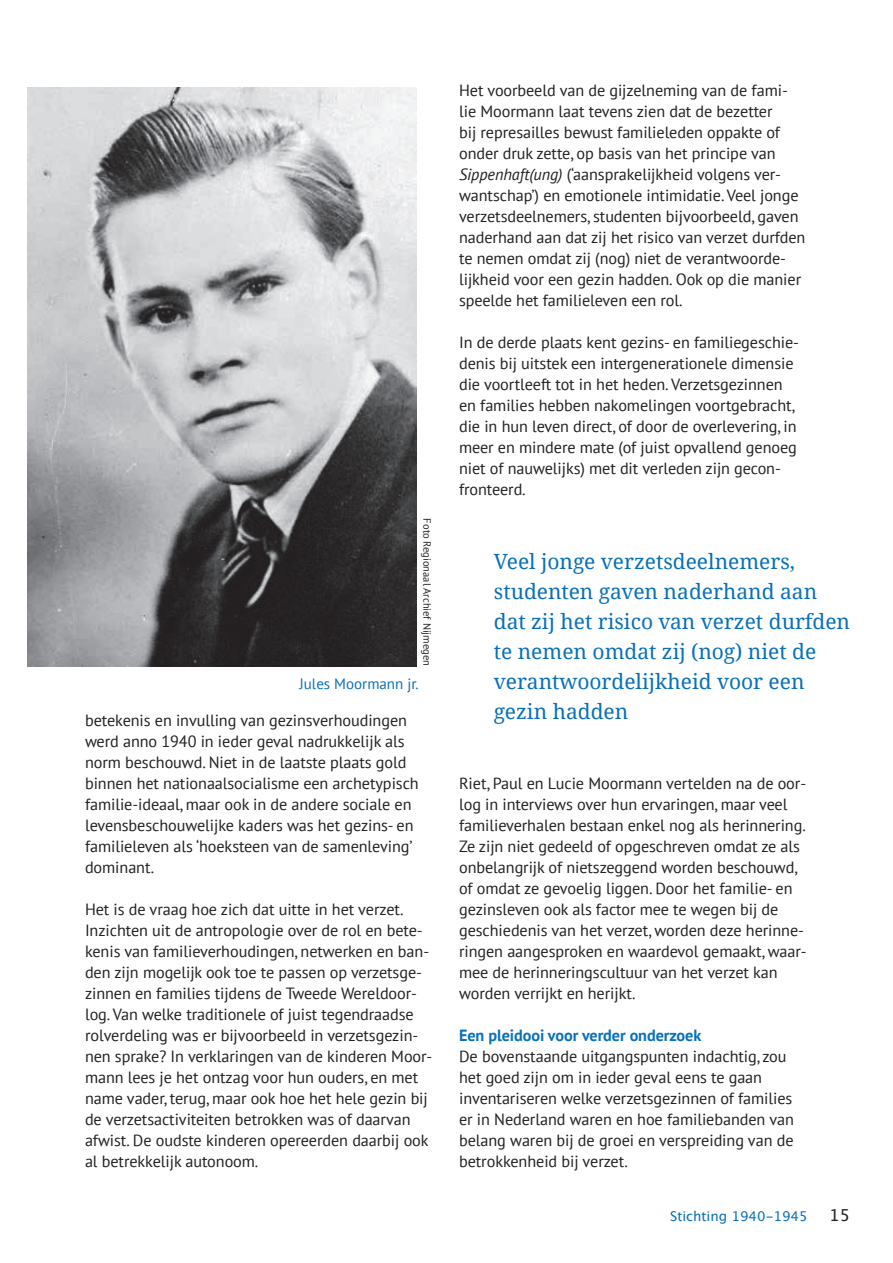
<style>
.page{position:relative;width:893px;height:1263px;background:#fff}
.page>*{position:absolute;margin:0;border:0;box-sizing:border-box;transform-origin:0 0}
.t1{font:21px/30px "Droid Serif";color:#0970b9}
.t2{font:16.5px "Lucida Grande";color:#231f20}
.t3{font:16.2px/21px "PT Sans";letter-spacing:-.005em;color:#231f20}
.t4{font:700 16.2px "PT Sans";letter-spacing:-.005em;color:#0970b9}
.t5{font:15px "PT Sans";color:#0970b9}
.t6{font:13.5px "Lucida Grande";color:#0970b9}
.t7{font:10.5px "PT Sans";color:#231f20}
.s1{font-style:italic}
</style>
<div class="page">
<img style="left:28px;top:88px;width:389px;height:579px">
<p class="t7" style="left:433px;top:518px;width:149px;rotate:90deg">Foto Regionaal Archief Nijmegen</p>
<p class="t5" style="left:299px;top:675px;width:121px">Jules Moormann jr.</p>
<p class="t3" style="left:85px;top:710px;width:335px">betekenis en invulling van gezinsverhoudingen werd anno 1940 in ieder geval nadrukkelijk als norm beschouwd. Niet in de laatste plaats gold binnen het nationaalsocialisme een archetypisch familie-ideaal, maar ook in de andere sociale en levensbeschouwelijke kaders was het gezins- en familieleven als ‘hoeksteen van de samenleving’ dominant.</p>
<p class="t3" style="left:85px;top:899px;width:349px">Het is de vraag hoe zich dat uitte in het verzet.<br>Inzichten uit de antropologie over de rol en bete&shy;kenis van familieverhoudingen, netwerken en ban&shy;den zijn mogelijk ook toe te passen op verzetsge&shy;zinnen en families tijdens de Tweede Wereldoor&shy;log. Van welke traditionele of juist tegendraadse rolverdeling was er bijvoorbeeld in verzetsgezin&shy;nen sprake? In verklaringen van de kinderen Moor&shy;mann lees je het ontzag voor hun ouders, en met name vader, terug, maar ook hoe het hele gezin bij de verzetsactiviteiten betrokken was of daarvan afwist. De oudste kinderen opereerden daarbij ook al betrekkelijk autonoom.</p>
<p class="t3" style="left:459px;top:81px;width:348px">Het voorbeeld van de gijzelneming van de fami&shy;lie Moormann laat tevens zien dat de bezetter<br>bij represailles bewust familieleden oppakte of onder druk zette, op basis van het principe van <span class="s1">Sippenhaft(ung)</span> (‘aansprakelijkheid volgens ver&shy;wantschap’) en emotionele intimidatie. Veel jonge verzetsdeelnemers, studenten bijvoorbeeld, gaven naderhand aan dat zij het risico van verzet durfden te nemen omdat zij (nog) niet de verantwoorde&shy;lijkheid voor een gezin hadden. Ook op die manier speelde het familieleven een rol.</p>
<p class="t3" style="left:459px;top:333px;width:341px">In de derde plaats kent gezins- en familiegeschie&shy;denis bij uitstek een intergenerationele dimensie die voortleeft tot in het heden. Verzetsgezinnen en families hebben nakomelingen voortgebracht, die in hun leven direct, of door de overlevering, in meer en mindere mate (of juist opvallend genoeg niet of nauwelijks) met dit verleden zijn gecon&shy;fronteerd.</p>
<p class="t1" style="left:494px;top:547px;width:358px">Veel jonge verzetsdeelnemers, studenten gaven naderhand aan dat zij het risico van verzet durfden te nemen omdat zij (nog) niet de verantwoordelijkheid voor een gezin hadden</p>
<p class="t3" style="left:459px;top:773px;width:349px">Riet, Paul en Lucie Moormann vertelden na de oor&shy;log in interviews over hun ervaringen, maar veel familieverhalen bestaan enkel nog als herinnering.<br>Ze zijn niet gedeeld of opgeschreven omdat ze als onbelangrijk of nietszeggend worden beschouwd, of omdat ze gevoelig liggen. Door het familie- en gezinsleven ook als factor mee te wegen bij de geschiedenis van het verzet, worden deze herinne&shy;ringen aangesproken en waardevol gemaakt, waar&shy;mee de herinneringscultuur van het verzet kan worden verrijkt en herijkt.</p>
<p class="t4" style="left:459px;top:1026px;width:244px">Een pleidooi voor verder onderzoek</p>
<p class="t3" style="left:459px;top:1046px;width:336px">De bovenstaande uitgangspunten indachtig, zou het goed zijn om in ieder geval eens te gaan inventariseren welke verzetsgezinnen of families er in Nederland waren en hoe familiebanden van belang waren bij de groei en verspreiding van de betrokkenheid bij verzet.</p>
<p class="t6" style="left:670px;top:1208px;width:139px">Stichting 1940-1945</p>
<p class="t2" style="left:829px;top:1205px;width:22px">15</p>
</div>
